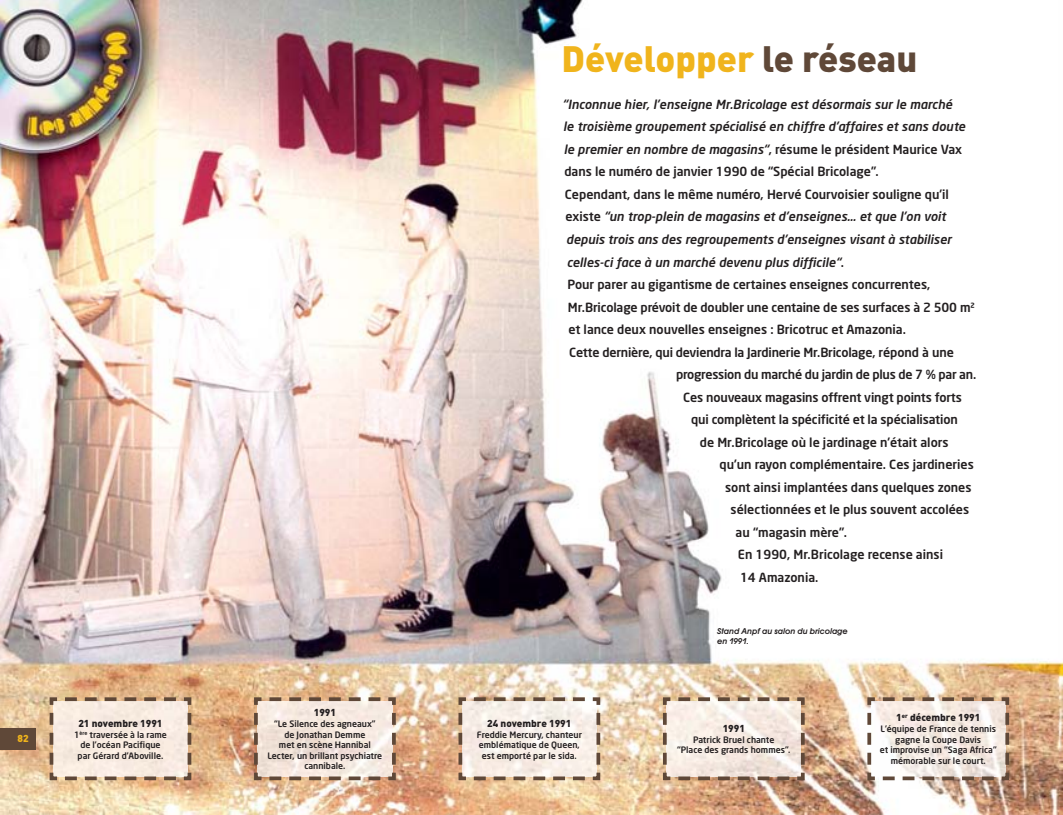
<style>
.page{position:relative;width:1063px;height:815px;background:#fff}
.page>*{position:absolute;margin:0;border:0;box-sizing:border-box;transform-origin:0 0}
.t1{font:900 36.25px "DIN";color:#f0b41c}
.t2{font:500 12.5px "Neo Sans";color:#231f20}
.t3{font:italic 500 12.5px "Neo Sans";color:#231f20}
.t4{font:500 12.5px "Neo Sans";letter-spacing:-.02em;color:#231f20}
.t5{font:900 10px "DIN";color:#231f20}
.t6{font:900 10px "DIN";color:#f0b41c}
.t7{font:500 8.75px/10.5px "Neo Sans";color:#231f20;text-align:center}
.t8{font:italic 600 8.75px/10.6px "Avant Garde Gothic Itc T";color:#231f20}
.s1{color:#5f4838}
.s2{font-style:normal}
</style>
<div class="page">
<img style="left:0;top:0;width:1063px;height:815px">
<svg style="left:48px;top:695px;width:145px;height:87px;background:#e9d9ca"></svg>
<svg style="left:252px;top:695px;width:146px;height:87px;background:#e6d5c8"></svg>
<svg style="left:457px;top:695px;width:145px;height:87px;background:#eaded4"></svg>
<svg style="left:661px;top:695px;width:146px;height:87px;background:#e7d8cd"></svg>
<svg style="left:866px;top:695px;width:145px;height:87px"></svg>
<div style="left:0;top:728px;width:35px;height:21px;background:#5f4838"></div>
<p class="t6" style="left:17px;top:735px;width:13px">82</p>
<p class="t5" style="left:78px;top:719px;width:86px">21 novembre 1991</p>
<p class="t7" style="left:74px;top:730px;width:94px">1<sup>ère</sup> traversée à la rame de l’océan Pacifique par Gérard d’Aboville.</p>
<h1 class="t1" style="left:562px;top:47px;width:357px">Développer <span class="s1">le réseau</span></h1>
<p class="t3" style="left:563px;top:99px;width:391px">“Inconnue hier, l’enseigne Mr.Bricolage est désormais sur le marché</p>
<p class="t3" style="left:563px;top:122px;width:404px">le troisième groupement spécialisé en chiffre d’affaires et sans doute</p>
<p class="t3" style="left:564px;top:144px;width:400px">le premier en nombre de magasins“<span class="s2">, résume le président Maurice Vax</span></p>
<p class="t2" style="left:564px;top:167px;width:316px">dans le numéro de janvier 1990 de “Spécial Bricolage”.</p>
<p class="t2" style="left:565px;top:189px;width:385px">Cependant, dans le même numéro, Hervé Courvoisier souligne qu’il</p>
<p class="t3" style="left:566px;top:212px;width:382px"><span class="s2">existe</span> “un trop-plein de magasins et d’enseignes… et que l’on voit</p>
<p class="t3" style="left:566px;top:234px;width:387px">depuis trois ans des regroupements d’enseignes visant à stabiliser</p>
<p class="t3" style="left:567px;top:257px;width:279px">celles-ci face à un marché devenu plus difficile“<span class="s2">.</span></p>
<p class="t2" style="left:567px;top:279px;width:364px">Pour parer au gigantisme de certaines enseignes concurrentes,</p>
<p class="t2" style="left:568px;top:302px;width:408px">Mr.Bricolage prévoit de doubler une centaine de ses surfaces à 2 500 m²</p>
<p class="t2" style="left:569px;top:324px;width:339px">et lance deux nouvelles enseignes : Bricotruc et Amazonia.</p>
<p class="t2" style="left:569px;top:347px;width:386px">Cette dernière, qui deviendra la Jardinerie Mr.Bricolage, répond à une</p>
<p class="t4" style="left:676px;top:369px;width:302px">progression du marché du jardin de plus de 7 % par an.</p>
<p class="t2" style="left:683px;top:392px;width:280px">Ces nouveaux magasins offrent vingt points forts</p>
<p class="t2" style="left:691px;top:414px;width:268px">qui complètent la spécificité et la spécialisation</p>
<p class="t2" style="left:700px;top:437px;width:250px">de Mr.Bricolage où le jardinage n’était alors</p>
<p class="t2" style="left:719px;top:459px;width:256px">qu’un rayon complémentaire. Ces jardineries</p>
<p class="t2" style="left:725px;top:482px;width:248px">sont ainsi implantées dans quelques zones</p>
<p class="t2" style="left:731px;top:504px;width:240px">sélectionnées et le plus souvent accolées</p>
<p class="t2" style="left:736px;top:527px;width:113px">au “magasin mère”.</p>
<p class="t2" style="left:738px;top:549px;width:207px">En 1990, Mr.Bricolage recense ainsi</p>
<p class="t2" style="left:740px;top:572px;width:80px">14 Amazonia.</p>
<p class="t5" style="left:314px;top:709px;width:24px">1991</p>
<p class="t7" style="left:268px;top:719px;width:116px">“Le Silence des agneaux”<br>de Jonathan Demme<br>met en scène Hannibal<br>Lecter, un brillant psychiatre cannibale.</p>
<p class="t5" style="left:487px;top:719px;width:86px">24 novembre 1991</p>
<p class="t7" style="left:477px;top:730px;width:107px">Freddie Mercury, chanteur emblématique de Queen, est emporté par le sida.</p>
<p class="t8" style="left:717px;top:626px;width:132px">Stand Anpf au salon du bricolage en 1991.</p>
<p class="t5" style="left:723px;top:725px;width:24px">1991</p>
<p class="t7" style="left:677px;top:735px;width:115px">Patrick Bruel chante<br>“Place des grands hommes”.</p>
<p class="t5" style="left:896px;top:714px;width:86px">1<sup>er</sup> décembre 1991</p>
<p class="t7" style="left:880px;top:725px;width:118px">L’équipe de France de tennis gagne la Coupe Davis<br>et improvise un “Saga Africa” mémorable sur le court.</p>
</div>
